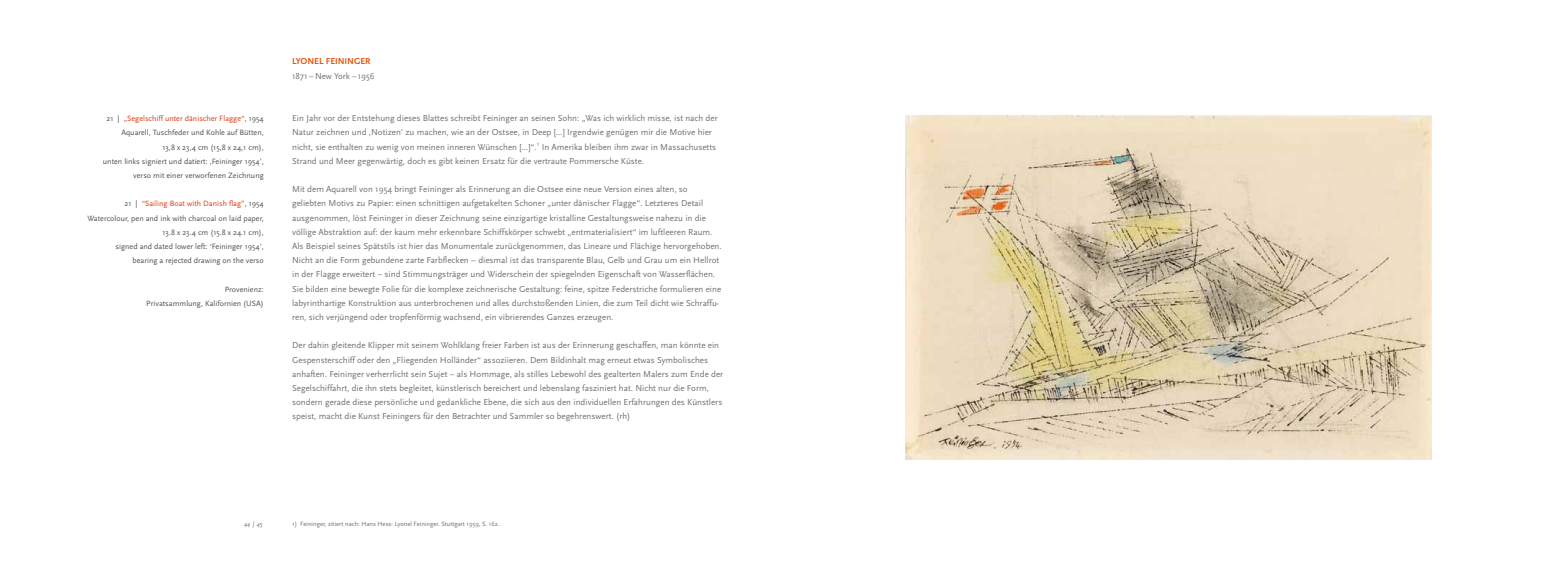
<style>
.page{position:relative;width:1560px;height:582px;background:#fff}
.page>*{position:absolute;margin:0;border:0;box-sizing:border-box;transform-origin:0 0}
.t1{font:9px/14.2px "Scala Sans";color:#707172}
.t2{font:700 9px "Scala Sans";letter-spacing:-.005em;color:#e05811}
.t3{font:8px/14.2px "Scala Sans";color:#505153;text-align:right}
.t4{font:6.5px "Scala Sans";color:#707172}
.t5{font:italic 6.5px "Scala Sans";color:#707172}
.s1{color:#db3e16}
</style>
<div class="page">
<img style="left:905px;top:115px;width:526px;height:344px">
<p class="t3" style="left:103px;top:111px;width:162px">21 | <span class="s1">„Segelschiff unter dänischer Flagge“</span>, 1954<br>Aquarell, Tuschfeder und Kohle auf Bütten,<br>13,8 x 23,4 cm (15,8 x 24,1 cm),<br>unten links signiert und datiert: ‚Feininger 1954’, verso mit einer verworfenen Zeichnung</p>
<p class="t3" style="left:88px;top:197px;width:178px">21 | <span class="s1">“Sailing Boat with Danish flag”</span>, 1954<br>Watercolour, pen and ink with charcoal on laid paper, 13.8 x 23.4 cm (15.8 x 24.1 cm),<br>signed and dated lower left: ‘Feininger 1954’,<br>bearing a rejected drawing on the verso</p>
<p class="t3" style="left:146px;top:282px;width:119px">Provenienz:<br>Privatsammlung, Kalifornien (USA)</p>
<p class="t2" style="left:292px;top:57px;width:80px">LYONEL FEININGER</p>
<p class="t1" style="left:292px;top:69px;width:84px">1871 – New York – 1956</p>
<p class="t1" style="left:292px;top:111px;width:427px">Ein Jahr vor der Entstehung dieses Blattes schreibt Feininger an seinen Sohn: „Was ich wirklich misse, ist nach der Natur zeichnen und ‚Notizen’ zu machen, wie an der Ostsee, in Deep […] Irgendwie genügen mir die Motive hier nicht, sie enthalten zu wenig von meinen inneren Wünschen […]“.<sup>1</sup> In Amerika bleiben ihm zwar in Massachusetts Strand und Meer gegenwärtig, doch es gibt keinen Ersatz für die vertraute Pommersche Küste.</p>
<p class="t1" style="left:292px;top:182px;width:431px">Mit dem Aquarell von 1954 bringt Feininger als Erinnerung an die Ostsee eine neue Version eines alten, so geliebten Motivs zu Papier: einen schnittigen aufgetakelten Schoner „unter dänischer Flagge“. Letzteres Detail ausgenommen, löst Feininger in dieser Zeichnung seine einzigartige kristalline Gestaltungsweise nahezu in die völlige Abstraktion auf: der kaum mehr erkennbare Schiffskörper schwebt „entmaterialisiert“ im luftleeren Raum.<br>Als Beispiel seines Spätstils ist hier das Monumentale zurückgenommen, das Lineare und Flächige hervorgehoben.<br>Nicht an die Form gebundene zarte Farbflecken – diesmal ist das transparente Blau, Gelb und Grau um ein Hellrot in der Flagge erweitert – sind Stimmungsträger und Widerschein der spiegelnden Eigenschaft von Wasserflächen.<br>Sie bilden eine bewegte Folie für die komplexe zeichnerische Gestaltung: feine, spitze Federstriche formulieren eine labyrinthartige Konstruktion aus unterbrochenen und alles durchstoßenden Linien, die zum Teil dicht wie Schraffu&shy;ren, sich verjüngend oder tropfenförmig wachsend, ein vibrierendes Ganzes erzeugen.</p>
<p class="t1" style="left:292px;top:338px;width:432px">Der dahin gleitende Klipper mit seinem Wohlklang freier Farben ist aus der Erinnerung geschaffen, man könnte ein Gespensterschiff oder den „Fliegenden Holländer“ assoziieren. Dem Bildinhalt mag erneut etwas Symbolisches anhaften. Feininger verherrlicht sein Sujet – als Hommage, als stilles Lebewohl des gealterten Malers zum Ende der Segelschiffahrt, die ihn stets begleitet, künstlerisch bereichert und lebenslang fasziniert hat. Nicht nur die Form, sondern gerade diese persönliche und gedankliche Ebene, die sich aus den individuellen Erfahrungen des Künstlers speist, macht die Kunst Feiningers für den Betrachter und Sammler so begehrenswert. (rh)</p>
<p class="t5" style="left:244px;top:519px;width:20px">44 | 45</p>
<p class="t4" style="left:292px;top:519px;width:209px">1) Feininger, zitiert nach: Hans Hess: Lyonel Feininger. Stuttgart 1959, S. 162.</p>
</div>
